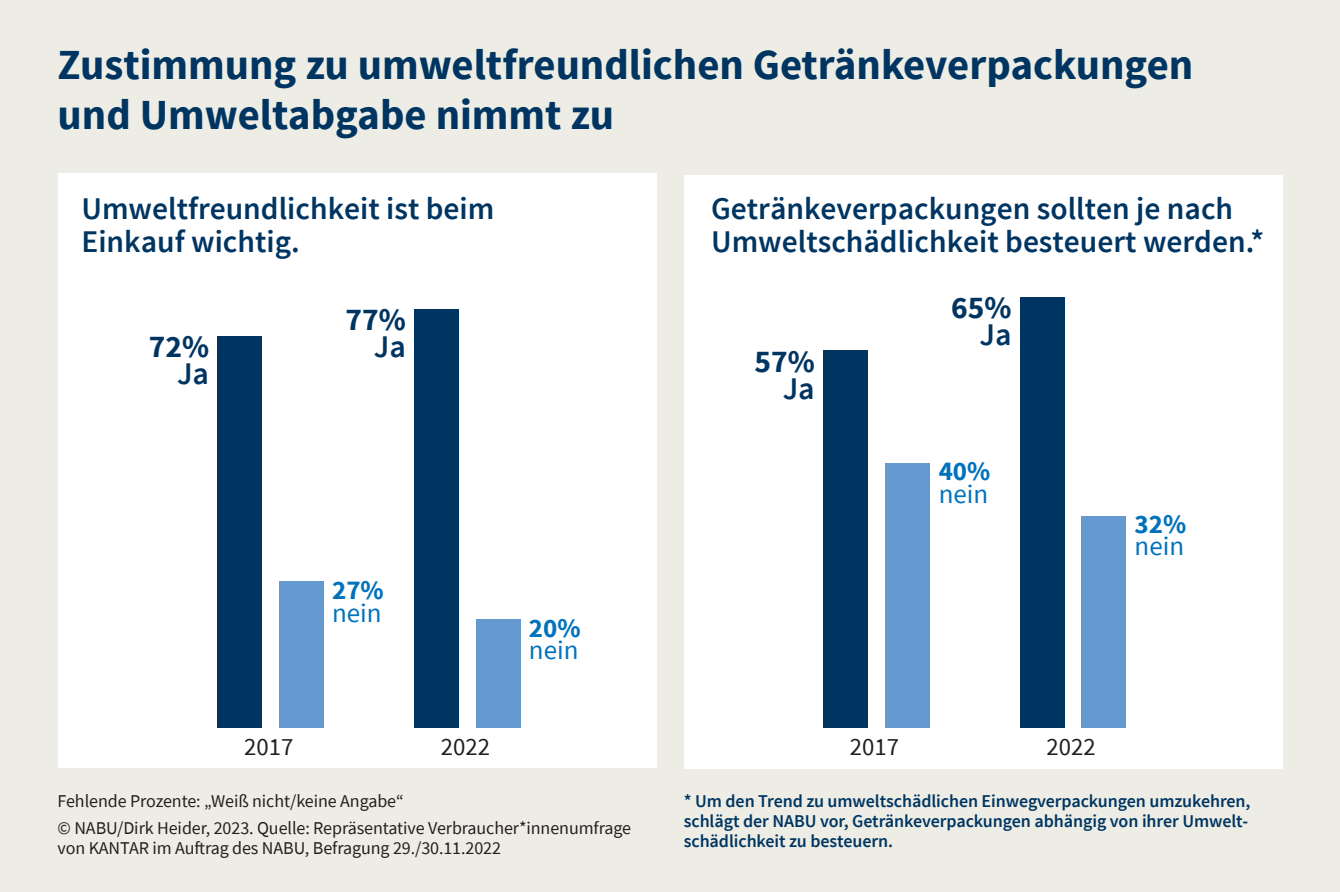
<style>
.page{position:relative;width:1340px;height:892px;background:#fff}
.page>*{position:absolute;margin:0;border:0;box-sizing:border-box;transform-origin:0 0}
.t1{font:700 42.75px/49.5px "Source Sans Pro";color:#003562}
.t2{font:600 31.5px/33.8px "Source Sans Pro";color:#003562}
.t3{font:700 31.5px "Source Sans Pro";color:#003562}
.t4{font:27px "Source Sans Pro";color:#0072bc}
.t5{font:700 27px "Source Sans Pro";color:#0072bc}
.t6{font:24.75px "Source Sans Pro";color:#231f20}
.t7{font:18px/27px "Source Sans Pro";letter-spacing:-.005em;color:#231f20}
.t8{font:600 18px/20.2px "Source Sans Pro";letter-spacing:-.005em;color:#003562;text-align:justify}
</style>
<div class="page">
<div style="left:0;top:0;width:1339px;height:891px;background:#edede5"></div>
<div style="left:58px;top:173px;width:598px;height:595px;background:#fff"></div>
<div style="left:683px;top:175px;width:599px;height:593px;background:#fff"></div>
<div style="left:217px;top:336px;width:45px;height:391px;background:#003562"></div>
<div style="left:414px;top:309px;width:45px;height:418px;background:#003562"></div>
<div style="left:476px;top:619px;width:44px;height:108px;background:#6599d1"></div>
<div style="left:279px;top:581px;width:45px;height:146px;background:#6599d1"></div>
<div style="left:823px;top:350px;width:44px;height:377px;background:#003562"></div>
<div style="left:885px;top:463px;width:45px;height:264px;background:#6599d1"></div>
<div style="left:1019px;top:297px;width:45px;height:430px;background:#003562"></div>
<div style="left:1081px;top:515px;width:45px;height:212px;background:#6599d1"></div>
<h1 class="t1" style="left:58px;top:42px;width:1137px">Zustimmung zu umweltfreundlichen Getränkeverpackungen und Umweltabgabe nimmt zu</h1>
<h2 class="t2" style="left:81px;top:192px;width:414px">Umweltfreundlichkeit ist beim<br>Einkauf wichtig.</h2>
<h2 class="t2" style="left:711px;top:192px;width:555px">Getränkeverpackungen sollten je nach<br>Umweltschädlichkeit besteuert werden.*</h2>
<h2 class="t3" style="left:149px;top:326px;width:62px">72%</h2>
<h2 class="t2" style="left:177px;top:357px;width:34px">Ja</h2>
<h2 class="t3" style="left:345px;top:299px;width:62px">77%</h2>
<h2 class="t2" style="left:374px;top:330px;width:34px">Ja</h2>
<h3 class="t5" style="left:332px;top:573px;width:53px">27%</h3>
<h3 class="t4" style="left:332px;top:595px;width:51px">nein</h3>
<h3 class="t6" style="left:244px;top:731px;width:51px">2017</h3>
<h3 class="t6" style="left:441px;top:731px;width:51px">2022</h3>
<h3 class="t5" style="left:529px;top:610px;width:53px">20%</h3>
<h3 class="t4" style="left:529px;top:632px;width:51px">nein</h3>
<p class="t7" style="left:58px;top:786px;width:575px">Fehlende Prozente: „Weiß nicht/keine Angabe“<br>© NABU/Dirk Heider, 2023. Quelle: Repräsentative Verbraucher*innenumfrage</p>
<p class="t7" style="left:58px;top:834px;width:445px">von KANTAR im Auftrag des NABU, Befragung 29./30.11.2022</p>
<h2 class="t3" style="left:754px;top:341px;width:62px">57%</h2>
<h2 class="t2" style="left:782px;top:372px;width:34px">Ja</h2>
<h2 class="t3" style="left:951px;top:288px;width:62px">65%</h2>
<h2 class="t2" style="left:979px;top:319px;width:34px">Ja</h2>
<h3 class="t5" style="left:938px;top:453px;width:53px">40%</h3>
<h3 class="t4" style="left:938px;top:476px;width:51px">nein</h3>
<h3 class="t5" style="left:1134px;top:506px;width:53px">32%</h3>
<h3 class="t4" style="left:1134px;top:529px;width:51px">nein</h3>
<h3 class="t6" style="left:849px;top:731px;width:51px">2017</h3>
<h3 class="t6" style="left:1046px;top:731px;width:51px">2022</h3>
<p class="t8" style="left:683px;top:790px;width:568px">* Um den Trend zu umweltschädlichen Einwegverpackungen umzukehren, schlägt der NABU vor, Getränkeverpackungen abhängig von ihrer Umwelt&shy;schädlichkeit zu besteuern.</p>
</div>
